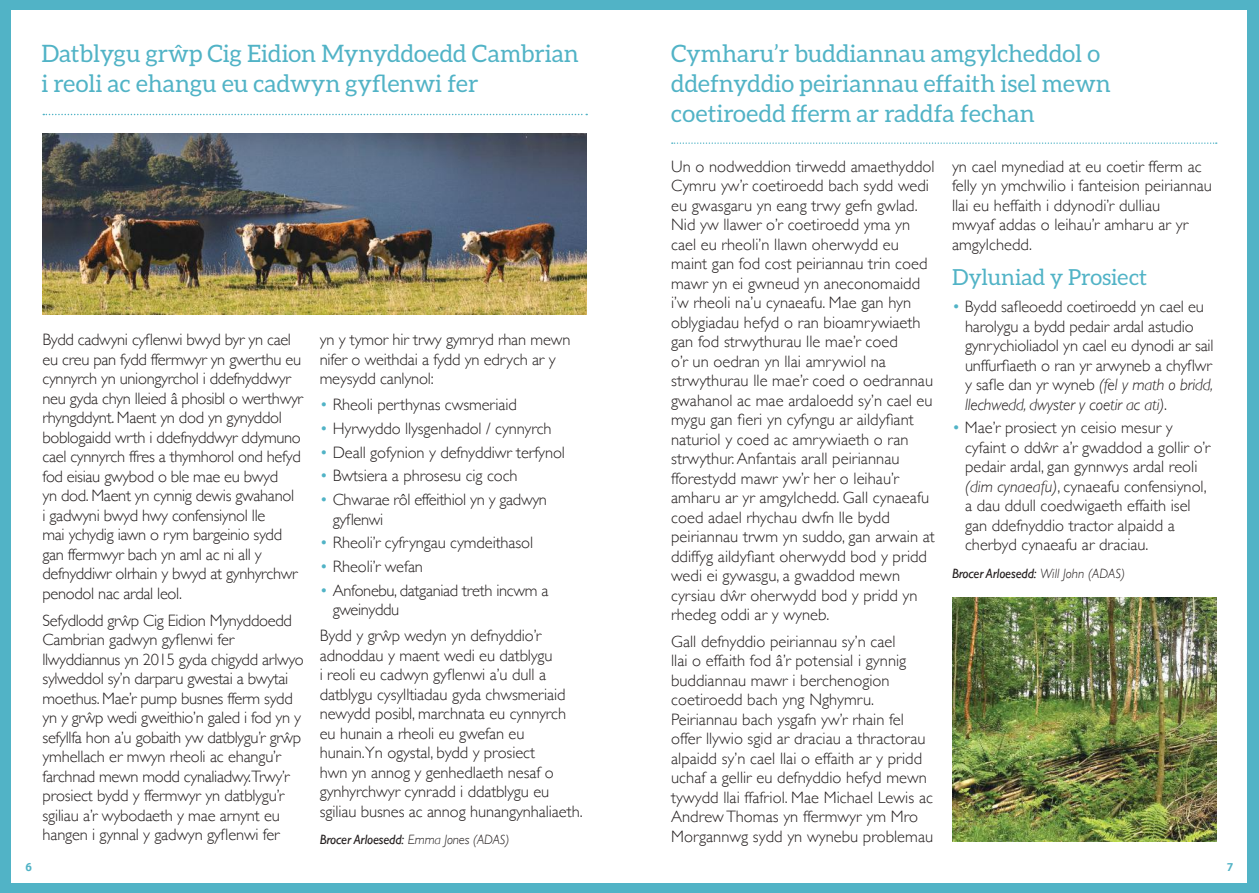
<style>
.page{position:relative;width:1259px;height:893px;background:#fff}
.page>*{position:absolute;margin:0;border:0;box-sizing:border-box;transform-origin:0 0}
.t1{font:24px/30.2px "Aleo";color:#51b3c6}
.t2{font:22.2px "Aleo";color:#51b3c6}
.t3{font:300 16.5px/19.5px "Gill Sans";letter-spacing:-.005em;color:#241f1f}
.t4{font:italic 13.5px "Gill Sans";letter-spacing:-.01em;color:#241f1f}
.t5{font:700 12px "Foco";color:#51b3c6}
.s1{color:#51b3c6}
.s2{font-weight:300}
.s3{font-style:italic}
</style>
<div class="page">
<div style="left:0;top:0;width:625px;height:10px;background:#51b3c6"></div>
<div style="left:0;top:883px;width:627px;height:10px;background:#51b3c6"></div>
<svg style="left:43px;top:114px;width:544px;height:1px"></svg>
<div style="left:0;top:0;width:10px;height:886px;background:#51b3c6"></div>
<img style="left:43px;top:134px;width:544px;height:181px">
<div style="left:615px;top:0;width:640px;height:10px;background:#51b3c6"></div>
<div style="left:615px;top:883px;width:641px;height:10px;background:#51b3c6"></div>
<div style="left:1248px;top:0;width:11px;height:893px;background:#51b3c6"></div>
<svg style="left:672px;top:142px;width:544px;height:2px"></svg>
<img style="left:952px;top:597px;width:264px;height:245px">
<h1 class="t1" style="left:41px;top:39px;width:539px">Datblygu grŵp Cig Eidion Mynyddoedd Cambrian i reoli ac ehangu eu cadwyn gyflenwi fer</h1>
<p class="t3" style="left:43px;top:329px;width:262px">Bydd cadwyni cyflenwi bwyd byr yn cael eu creu pan fydd ffermwyr yn gwerthu eu cynnyrch yn uniongyrchol i ddefnyddwyr neu gyda chyn lleied â phosibl o werthwyr rhyngddynt. Maent yn dod yn gynyddol boblogaidd wrth i ddefnyddwyr ddymuno cael cynnyrch ffres a thymhorol ond hefyd fod eisiau gwybod o ble mae eu bwyd<br>yn dod. Maent yn cynnig dewis gwahanol<br>i gadwyni bwyd hwy confensiynol lle<br>mai ychydig iawn o rym bargeinio sydd gan ffermwyr bach yn aml ac ni all y defnyddiwr olrhain y bwyd at gynhyrchwr penodol nac ardal leol.</p>
<p class="t3" style="left:43px;top:610px;width:263px">Sefydlodd grŵp Cig Eidion Mynyddoedd Cambrian gadwyn gyflenwi fer llwyddiannus yn 2015 gyda chigydd arlwyo sylweddol sy’n darparu gwestai a bwytai moethus. Mae’r pump busnes fferm sydd yn y grŵp wedi gweithio’n galed i fod yn y sefyllfa hon a’u gobaith yw datblygu’r grŵp ymhellach er mwyn rheoli ac ehangu’r farchnad mewn modd cynaliadwy.Trwy’r prosiect bydd y ffermwyr yn datblygu’r sgiliau a’r wybodaeth y mae arnynt eu hangen i gynnal y gadwyn gyflenwi fer</p>
<p class="t3" style="left:320px;top:329px;width:252px">yn y tymor hir trwy gymryd rhan mewn nifer o weithdai a fydd yn edrych ar y meysydd canlynol:</p>
<p class="t3" style="left:320px;top:394px;width:199px"><span class="s1">•</span> Rheoli perthynas cwsmeriaid</p>
<p class="t3" style="left:320px;top:418px;width:233px"><span class="s1">•</span> Hyrwyddo llysgenhadol / cynnyrch</p>
<p class="t3" style="left:320px;top:442px;width:247px"><span class="s1">•</span> Deall gofynion y defnyddiwr terfynol</p>
<p class="t3" style="left:320px;top:465px;width:199px"><span class="s1">•</span> Bwtsiera a phrosesu cig coch</p>
<p class="t3" style="left:333px;top:489px;width:216px;text-indent:-13px"><span class="s1">•</span> Chwarae rôl effeithiol yn y gadwyn gyflenwi</p>
<p class="t3" style="left:320px;top:532px;width:215px"><span class="s1">•</span> Rheoli’r cyfryngau cymdeithasol</p>
<p class="t3" style="left:320px;top:556px;width:105px"><span class="s1">•</span> Rheoli’r wefan</p>
<p class="t3" style="left:333px;top:580px;width:217px;text-indent:-13px"><span class="s1">•</span> Anfonebu, datganiad treth incwm a gweinyddu</p>
<p class="t3" style="left:320px;top:625px;width:264px">Bydd y grŵp wedyn yn defnyddio’r adnoddau y maent wedi eu datblygu<br>i reoli eu cadwyn gyflenwi a’u dull a datblygu cysylltiadau gyda chwsmeriaid newydd posibl, marchnata eu cynnyrch eu hunain a rheoli eu gwefan eu hunain.Yn ogystal, bydd y prosiect<br>hwn yn annog y genhedlaeth nesaf o gynhyrchwyr cynradd i ddatblygu eu sgiliau busnes ac annog hunangynhaliaeth.</p>
<p class="t4" style="left:320px;top:832px;width:191px">Brocer Arloesedd: <span class="s2">Emma Jones (ADAS)</span></p>
<h1 class="t1" style="left:671px;top:39px;width:441px">Cymharu’r buddiannau amgylcheddol o ddefnyddio peiriannau effaith isel mewn coetiroedd fferm ar raddfa fechan</h1>
<p class="t3" style="left:671px;top:156px;width:265px">Un o nodweddion tirwedd amaethyddol Cymru yw’r coetiroedd bach sydd wedi eu gwasgaru yn eang trwy gefn gwlad.<br>Nid yw llawer o’r coetiroedd yma yn cael eu rheoli’n llawn oherwydd eu maint gan fod cost peiriannau trin coed mawr yn ei gwneud yn aneconomaidd i’w rheoli na’u cynaeafu. Mae gan hyn oblygiadau hefyd o ran bioamrywiaeth gan fod strwythurau lle mae’r coed<br>o’r un oedran yn llai amrywiol na strwythurau lle mae’r coed o oedrannau gwahanol ac mae ardaloedd sy’n cael eu mygu gan fieri yn cyfyngu ar aildyfiant naturiol y coed ac amrywiaeth o ran strwythur. Anfantais arall peiriannau fforestydd mawr yw’r her o leihau’r amharu ar yr amgylchedd. Gall cynaeafu coed adael rhychau dwfn lle bydd peiriannau trwm yn suddo, gan arwain at ddiffyg aildyfiant oherwydd bod y pridd wedi ei gywasgu, a gwaddod mewn cyrsiau dŵr oherwydd bod y pridd yn rhedeg oddi ar y wyneb.</p>
<p class="t3" style="left:671px;top:631px;width:263px">Gall defnyddio peiriannau sy’n cael<br>llai o effaith fod â’r potensial i gynnig buddiannau mawr i berchenogion coetiroedd bach yng Nghymru.<br>Peiriannau bach ysgafn yw’r rhain fel offer llywio sgid ar draciau a thractorau alpaidd sy’n cael llai o effaith ar y pridd uchaf a gellir eu defnyddio hefyd mewn tywydd llai ffafriol. Mae Michael Lewis ac Andrew Thomas yn ffermwyr ym Mro Morgannwg sydd yn wynebu problemau</p>
<p class="t3" style="left:952px;top:156px;width:261px">yn cael mynediad at eu coetir fferm ac felly yn ymchwilio i fanteision peiriannau llai eu heffaith i ddynodi’r dulliau<br>mwyaf addas o leihau’r amharu ar yr amgylchedd.</p>
<h2 class="t2" style="left:952px;top:264px;width:197px">Dyluniad y Prosiect</h2>
<p class="t3" style="left:965px;top:296px;width:250px;text-indent:-13px"><span class="s1">•</span> Bydd safleoedd coetiroedd yn cael eu harolygu a bydd pedair ardal astudio gynrychioliadol yn cael eu dynodi ar sail unffurfiaeth o ran yr arwyneb a chyflwr y safle dan yr wyneb <span class="s3">(fel y math o bridd, llechwedd, dwyster y coetir ac ati)</span>.</p>
<p class="t3" style="left:965px;top:417px;width:247px;text-indent:-13px"><span class="s1">•</span> Mae’r prosiect yn ceisio mesur y cyfaint o ddŵr a’r gwaddod a gollir o’r pedair ardal, gan gynnwys ardal reoli <span class="s3">(dim cynaeafu)</span>, cynaeafu confensiynol, a dau ddull coedwigaeth effaith isel gan ddefnyddio tractor alpaidd a cherbyd cynaeafu ar draciau.</p>
<p class="t4" style="left:952px;top:565px;width:175px">Brocer Arloesedd: <span class="s2">Will John (ADAS)</span></p>
<p class="t5" style="left:26px;top:859px;width:8px">6</p>
<p class="t5" style="left:1226px;top:859px;width:8px">7</p>
</div>
